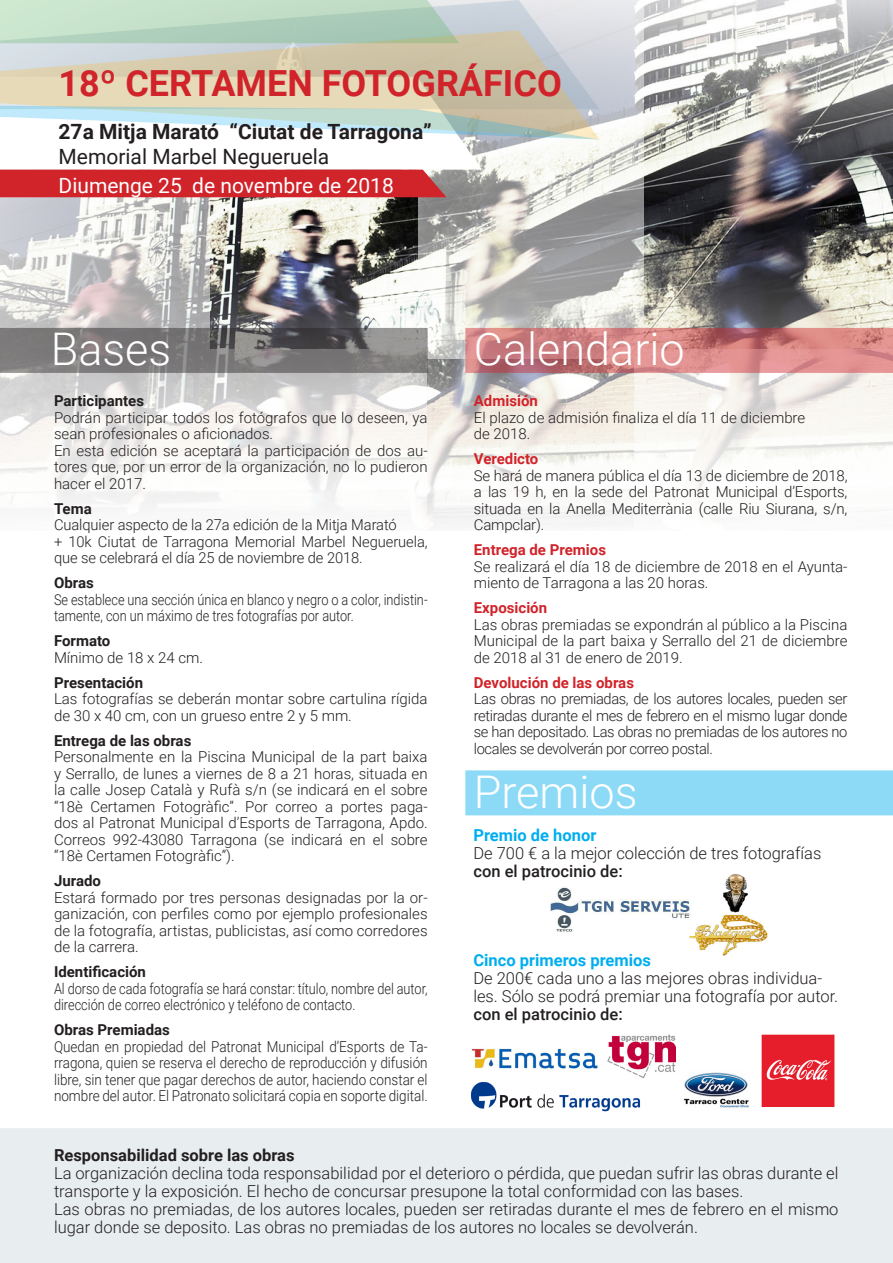
<style>
.page{position:relative;width:893px;height:1263px;background:#fff}
.page>*{position:absolute;margin:0;border:0;box-sizing:border-box;transform-origin:0 0}
.t1{font:300 45px "Roboto";color:#fff}
.t2{font:700 36px "Roboto";color:#d1232a}
.t3{font:700 21px "Roboto";color:#231f20}
.t4{font:21px "Roboto";color:#fff}
.t5{font:21px "Roboto";color:#231f20}
.t6{font:300 16.5px/18px "Roboto";color:#231f20}
.t7{font:500 16.5px "Roboto";color:#231f20}
.t8{font:700 16.5px "Roboto";color:#00aeef}
.t9{font:700 16.5px "Roboto";color:#231f20}
.t10{font:300 15px/16.5px "Roboto";color:#231f20;text-align:justify}
.t11{font:300 15px/16.5px "Roboto";color:#231f20;text-align:justify;scale:.9 1}
.t12{font:300 15px/16.5px "Roboto";color:#231f20;scale:.85 1}
.t13{font:700 15px "Roboto";color:#231f20}
.t14{font:700 15px "Roboto";color:#d1232a}
</style>
<div class="page">
<img style="left:0;top:0;width:893px;height:516px">
<img style="left:644px;top:0;width:249px;height:328px">
<img style="left:428px;top:359px;width:206px;height:169px">
<img style="left:211px;top:197px;width:206px;height:131px">
<svg style="left:0;top:328px;width:428px;height:45px;background:#797677"></svg>
<div style="left:0;top:1128px;width:893px;height:135px;background:#e8edf0"></div>
<svg style="left:465px;top:328px;width:428px;height:45px;background:#d18283"></svg>
<div style="left:465px;top:770px;width:428px;height:45px;background:#8ddaf7"></div>
<svg style="left:459px;top:0;width:141px;height:30px;background:#d7dce2"></svg>
<svg style="left:0;top:30px;width:600px;height:47px;background:#cfcbbb"></svg>
<svg style="left:0;top:0;width:459px;height:43px;background:#bad7c1"></svg>
<svg style="left:0;top:77px;width:600px;height:120px"></svg>
<img style="left:689px;top:874px;width:78px;height:82px">
<img style="left:550px;top:883px;width:144px;height:52px">
<img style="left:608px;top:1034px;width:68px;height:45px">
<img style="left:761px;top:1035px;width:74px;height:71px">
<img style="left:471px;top:1082px;width:170px;height:30px">
<img style="left:471px;top:1048px;width:127px;height:21px">
<img style="left:684px;top:1072px;width:65px;height:36px">
<p class="t2" style="left:59px;top:58px;width:505px">18º CERTAMEN FOTOGRÁFICO</p>
<p class="t3" style="left:59px;top:117px;width:375px">27a Mitja Marató “Ciutat de Tarragona”</p>
<p class="t5" style="left:59px;top:142px;width:272px">Memorial Marbel Negueruela</p>
<p class="t4" style="left:59px;top:170px;width:337px">Diumenge 25 de novembre de 2018</p>
<p class="t1" style="left:51px;top:318px;width:122px">Bases</p>
<p class="t1" style="left:474px;top:318px;width:212px">Calendario</p>
<p class="t13" style="left:54px;top:390px;width:92px">Participantes</p>
<p class="t10" style="left:54px;top:409px;width:375px">Podrán participar todos los fotógrafos que lo deseen, ya sean profesionales o aficionados.</p>
<p class="t10" style="left:54px;top:442px;width:375px">En esta edición se aceptará la participación de dos au&shy;tores que, por un error de la organización, no lo pudieron hacer el 2017.</p>
<p class="t13" style="left:54px;top:498px;width:39px">Tema</p>
<p class="t10" style="left:54px;top:516px;width:344px">Cualquier aspecto de la 27a edición de la Mitja Marató</p>
<p class="t10" style="left:54px;top:533px;width:375px">+ 10k Ciutat de Tarragona Memorial Marbel Negueruela, que se celebrará el día 25 de noviembre de 2018.</p>
<p class="t13" style="left:54px;top:572px;width:41px">Obras</p>
<p class="t12" style="left:54px;top:591px;width:441px">Se establece una sección única en blanco y negro o a color, indistin&shy;tamente, con un máximo de tres fotografías por autor.</p>
<p class="t13" style="left:54px;top:630px;width:58px">Formato</p>
<p class="t10" style="left:54px;top:649px;width:151px">Mínimo de 18 x 24 cm.</p>
<p class="t13" style="left:54px;top:672px;width:91px">Presentación</p>
<p class="t10" style="left:54px;top:690px;width:375px">Las fotografías se deberán montar sobre cartulina rígida de 30 x 40 cm, con un grueso entre 2 y 5 mm.</p>
<p class="t13" style="left:54px;top:730px;width:139px">Entrega de las obras</p>
<p class="t10" style="left:54px;top:748px;width:375px">Personalmente en la Piscina Municipal de la part baixa y Serrallo, de lunes a viernes de 8 a 21 horas, situada en la calle Josep Català y Rufà s/n (se indicará en el sobre “18è Certamen Fotogràfic”. Por correo a portes paga&shy;dos al Patronat Municipal d’Esports de Tarragona, Apdo.<br>Correos 992-43080 Tarragona (se indicará en el sobre “18è Certamen Fotogràfic”).</p>
<p class="t13" style="left:54px;top:870px;width:48px">Jurado</p>
<p class="t10" style="left:54px;top:889px;width:375px">Estará formado por tres personas designadas por la or&shy;ganización, con perfiles como por ejemplo profesionales de la fotografía, artistas, publicistas, así como corredores de la carrera.</p>
<p class="t13" style="left:54px;top:961px;width:94px">Identificación</p>
<p class="t12" style="left:54px;top:980px;width:441px">Al dorso de cada fotografía se hará constar: título, nombre del autor, dirección de correo electrónico y teléfono de contacto.</p>
<p class="t13" style="left:54px;top:1019px;width:117px">Obras Premiadas</p>
<p class="t11" style="left:54px;top:1038px;width:417px">Quedan en propiedad del Patronat Municipal d’Esports de Ta&shy;rragona, quien se reserva el derecho de reproducción y difusión libre, sin tener que pagar derechos de autor, haciendo constar el nombre del autor. El Patronato solicitará copia en soporte digital.</p>
<p class="t14" style="left:474px;top:390px;width:66px">Admisión</p>
<p class="t10" style="left:474px;top:409px;width:333px">El plazo de admisión finaliza el día 11 de diciembre</p>
<p class="t10" style="left:474px;top:425px;width:58px">de 2018.</p>
<p class="t14" style="left:474px;top:448px;width:66px">Veredicto</p>
<p class="t10" style="left:474px;top:467px;width:375px">Se hará de manera pública el día 13 de diciembre de 2018, a las 19 h, en la sede del Patronat Municipal d’Esports, situada en la Anella Mediterrània (calle Riu Siurana, s/n, Campclar).</p>
<p class="t14" style="left:474px;top:539px;width:134px">Entrega de Premios</p>
<p class="t10" style="left:474px;top:558px;width:375px">Se realizará el día 18 de diciembre de 2018 en el Ayunta&shy;miento de Tarragona a las 20 horas.</p>
<p class="t14" style="left:474px;top:597px;width:75px">Exposición</p>
<p class="t10" style="left:474px;top:616px;width:375px">Las obras premiadas se expondrán al público a la Piscina Municipal de la part baixa y Serrallo del 21 de diciembre de 2018 al 31 de enero de 2019.</p>
<p class="t14" style="left:474px;top:672px;width:162px">Devolución de las obras</p>
<p class="t10" style="left:474px;top:690px;width:375px">Las obras no premiadas, de los autores locales, pueden ser retiradas durante el mes de febrero en el mismo lugar donde se han depositado. Las obras no premiadas de los autores no locales se devolverán por correo postal.</p>
<p class="t1" style="left:474px;top:760px;width:165px">Premios</p>
<p class="t8" style="left:473px;top:824px;width:124px">Premio de honor</p>
<p class="t6" style="left:473px;top:844px;width:349px">De 700 € a la mejor colección de tres fotografías</p>
<p class="t7" style="left:473px;top:860px;width:151px">con el patrocinio de:</p>
<p class="t8" style="left:473px;top:949px;width:179px">Cinco primeros premios</p>
<p class="t6" style="left:473px;top:969px;width:366px">De 200€ cada uno a las mejores obras individua&shy;les. Sólo se podrá premiar una fotografía por autor.</p>
<p class="t7" style="left:473px;top:1003px;width:151px">con el patrocinio de:</p>
<p class="t9" style="left:54px;top:1143px;width:242px">Responsabilidad sobre las obras</p>
<p class="t6" style="left:54px;top:1163px;width:786px">La organización declina toda responsabilidad por el deterioro o pérdida, que puedan sufrir las obras durante el</p>
<p class="t6" style="left:54px;top:1181px;width:691px">transporte y la exposición. El hecho de concursar presupone la total conformidad con las bases.</p>
<p class="t6" style="left:54px;top:1199px;width:786px">Las obras no premiadas, de los autores locales, pueden ser retiradas durante el mes de febrero en el mismo lugar donde se deposito. Las obras no premiadas de los autores no locales se devolverán.</p>
</div>
